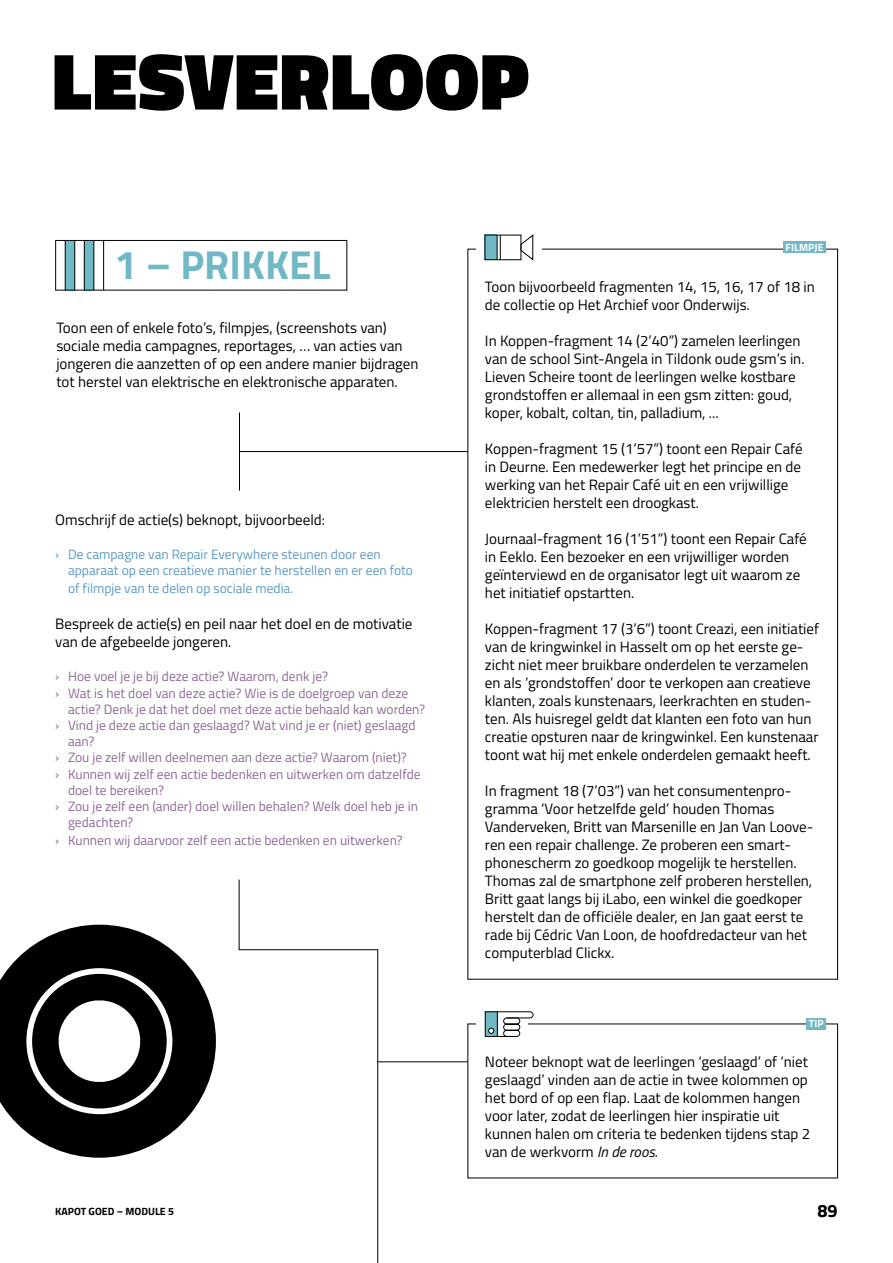
<style>
.page{position:relative;width:893px;height:1263px;background:#fff}
.page>*{position:absolute;margin:0;border:0;box-sizing:border-box;transform-origin:0 0}
.t1{font:900 81px "Titillium Web";letter-spacing:.01em;color:#000}
.t2{font:700 40.5px "Titillium Web";color:#71b8c5}
.t3{font:700 18px "Titillium Web";color:#000}
.t4{font:15px/18px "Titillium Web";color:#000}
.t5{font:13.5px "Titillium Web";color:#8e6995}
.t6{font:13.5px/16.2px "Titillium Web";color:#5b99c4}
.t7{font:700 10.5px "Titillium Web";color:#000}
.t8{font:700 10.5px "Titillium Web";letter-spacing:.01em;color:#fff}
.s1{font-style:italic}
</style>
<div class="page">
<svg style="left:0;top:925px;width:216px;height:233px;fill:#000"></svg>
<div style="left:26px;top:968px;width:146px;height:146px;border:6px solid #fff;border-radius:50%"></div>
<svg style="left:55px;top:996px;width:89px;height:90px"></svg>
<div style="left:84px;top:240px;width:10px;height:50px;background:#71b8c5"></div>
<div style="left:65px;top:240px;width:10px;height:50px;background:#71b8c5"></div>
<div style="left:55px;top:240px;width:292px;height:50px;border:1px solid #000"></div>
<hr style="left:65px;top:240px;width:1px;height:50px;background:#000">
<hr style="left:74px;top:240px;width:1px;height:50px;background:#000">
<hr style="left:84px;top:240px;width:1px;height:50px;background:#000">
<hr style="left:93px;top:240px;width:1px;height:50px;background:#000">
<hr style="left:103px;top:240px;width:1px;height:50px;background:#000">
<div style="left:783px;top:242px;width:43px;height:11px;background:#71b8c5"></div>
<svg style="left:485px;top:235px;width:48px;height:25px"></svg>
<div style="left:806px;top:1018px;width:20px;height:11px;background:#71b8c5"></div>
<svg style="left:485px;top:1011px;width:48px;height:26px"></svg>
<hr style="left:239px;top:412px;width:1px;height:79px;background:#000">
<hr style="left:239px;top:451px;width:229px;height:1px;background:#000">
<svg style="left:238px;top:879px;width:140px;height:384px"></svg>
<hr style="left:378px;top:1061px;width:90px;height:1px;background:#000">
<h1 class="t1" style="left:52px;top:22px;width:479px">LESVERLOOP</h1>
<h2 class="t2" style="left:115px;top:234px;width:218px">1 – PRIKKEL</h2>
<p class="t4" style="left:56px;top:318px;width:364px">Toon een of enkele foto’s, filmpjes, (screenshots van) sociale media campagnes, reportages, … van acties van jongeren die aanzetten of op een andere manier bijdragen tot herstel van elektrische en elektronische apparaten.</p>
<p class="t4" style="left:55px;top:510px;width:271px">Omschrijf de actie(s) beknopt, bijvoorbeeld:</p>
<p class="t6" style="left:68px;top:545px;width:347px;text-indent:-13px">› De campagne van Repair Everywhere steunen door een apparaat op een creatieve manier te herstellen en er een foto</p>
<p class="t6" style="left:68px;top:580px;width:227px">of filmpje van te delen op sociale media.</p>
<p class="t4" style="left:55px;top:614px;width:359px">Bespreek de actie(s) en peil naar het doel en de motivatie van de afgebeelde jongeren.</p>
<p class="t5" style="left:55px;top:667px;width:274px">› Hoe voel je je bij deze actie? Waarom, denk je?</p>
<p class="t5" style="left:55px;top:683px;width:355px">› Wat is het doel van deze actie? Wie is de doelgroep van deze</p>
<p class="t5" style="left:68px;top:699px;width:359px">actie? Denk je dat het doel met deze actie behaald kan worden?</p>
<p class="t5" style="left:55px;top:715px;width:362px">› Vind je deze actie dan geslaagd? Wat vind je er (niet) geslaagd</p>
<p class="t5" style="left:68px;top:732px;width:28px">aan?</p>
<p class="t5" style="left:55px;top:748px;width:353px">› Zou je zelf willen deelnemen aan deze actie? Waarom (niet)?</p>
<p class="t5" style="left:55px;top:764px;width:367px">› Kunnen wij zelf een actie bedenken en uitwerken om datzelfde</p>
<p class="t5" style="left:68px;top:780px;width:98px">doel te bereiken?</p>
<p class="t5" style="left:55px;top:796px;width:364px">› Zou je zelf een (ander) doel willen behalen? Welk doel heb je in</p>
<p class="t5" style="left:68px;top:813px;width:67px">gedachten?</p>
<p class="t5" style="left:55px;top:831px;width:349px">› Kunnen wij daarvoor zelf een actie bedenken en uitwerken?</p>
<p class="t8" style="left:785px;top:239px;width:40px">FILMPJE</p>
<p class="t4" style="left:485px;top:277px;width:331px">Toon bijvoorbeeld fragmenten 14, 15, 16, 17 of 18 in de collectie op Het Archief voor Onderwijs.</p>
<p class="t4" style="left:485px;top:331px;width:321px">In Koppen-fragment 14 (2’40”) zamelen leerlingen van de school Sint-Angela in Tildonk oude gsm’s in.<br>Lieven Scheire toont de leerlingen welke kostbare grondstoffen er allemaal in een gsm zitten: goud, koper, kobalt, coltan, tin, palladium, ...</p>
<p class="t4" style="left:485px;top:439px;width:319px">Koppen-fragment 15 (1’57”) toont een Repair Café in Deurne. Een medewerker legt het principe en de werking van het Repair Café uit en een vrijwillige elektricien herstelt een droogkast.</p>
<p class="t4" style="left:485px;top:529px;width:323px">Journaal-fragment 16 (1’51”) toont een Repair Café in Eeklo. Een bezoeker en een vrijwilliger worden geïnterviewd en de organisator legt uit waarom ze het initiatief opstartten.</p>
<p class="t4" style="left:485px;top:619px;width:336px">Koppen-fragment 17 (3’6”) toont Creazi, een initiatief van de kringwinkel in Hasselt om op het eerste ge&shy;zicht niet meer bruikbare onderdelen te verzamelen en als ‘grondstoffen’ door te verkopen aan creatieve klanten, zoals kunstenaars, leerkrachten en studen&shy;ten. Als huisregel geldt dat klanten een foto van hun creatie opsturen naar de kringwinkel. Een kunstenaar toont wat hij met enkele onderdelen gemaakt heeft.</p>
<p class="t4" style="left:485px;top:781px;width:330px">In fragment 18 (7’03”) van het consumentenpro&shy;gramma ‘Voor hetzelfde geld’ houden Thomas Vanderveken, Britt van Marsenille en Jan Van Loove&shy;ren een repair challenge. Ze proberen een smart&shy;phonescherm zo goedkoop mogelijk te herstellen.<br>Thomas zal de smartphone zelf proberen herstellen, Britt gaat langs bij iLabo, een winkel die goedkoper herstelt dan de officiële dealer, en Jan gaat eerst te rade bij Cédric Van Loon, de hoofdredacteur van het computerblad Clickx.</p>
<p class="t8" style="left:809px;top:1016px;width:16px">TIP</p>
<p class="t4" style="left:485px;top:1051px;width:327px">Noteer beknopt wat de leerlingen ‘geslaagd’ of ‘niet geslaagd’ vinden aan de actie in twee kolommen op het bord of op een flap. Laat de kolommen hangen voor later, zodat de leerlingen hier inspiratie uit kunnen halen om criteria te bedenken tijdens stap 2 van de werkvorm <span class="s1">In de roos</span>.</p>
<p class="t7" style="left:55px;top:1203px;width:120px">KAPOT GOED – MODULE 5</p>
<p class="t3" style="left:817px;top:1197px;width:22px">89</p>
</div>
